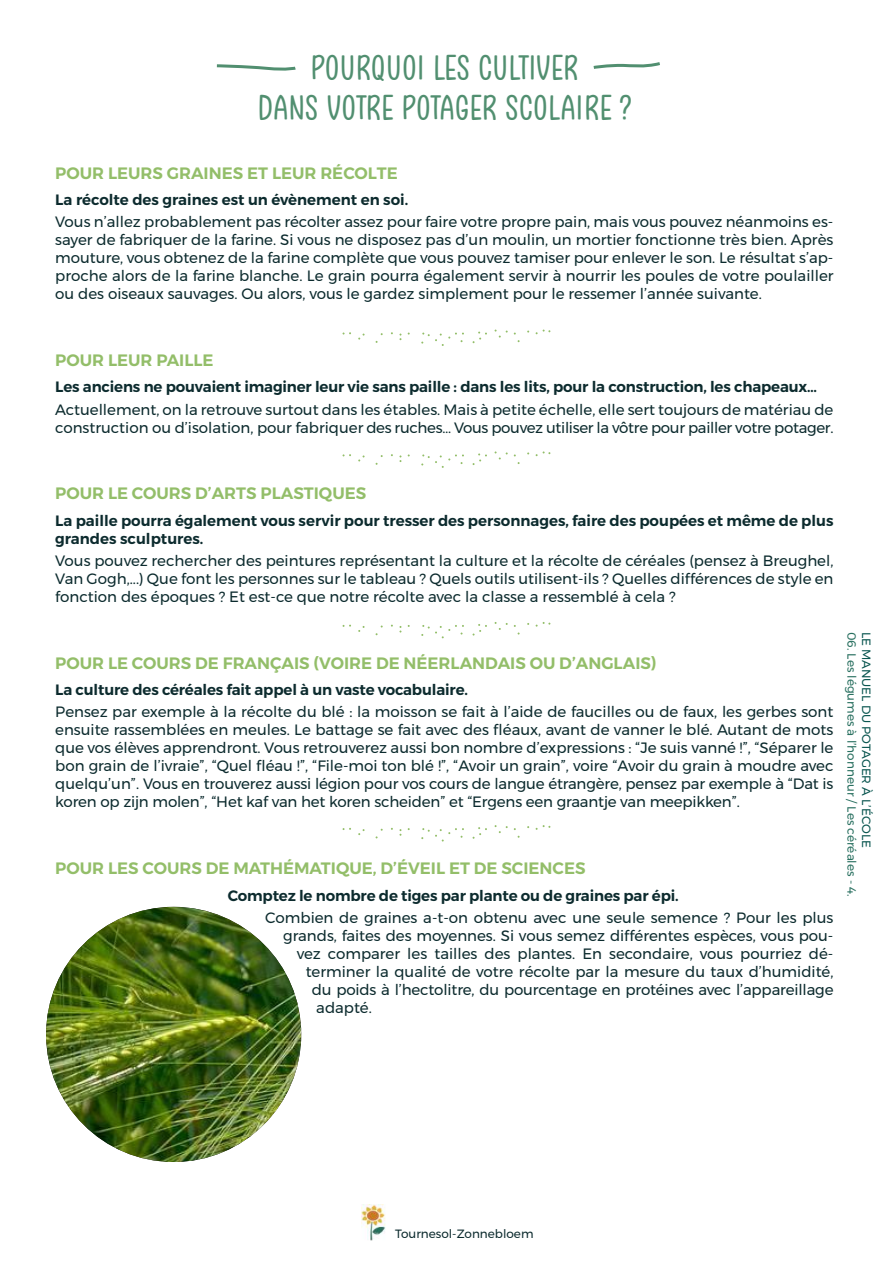
<style>
.page{position:relative;width:893px;height:1263px;background:#fff}
.page>*{position:absolute;margin:0;border:0;box-sizing:border-box;transform-origin:0 0}
.t1{font:33px/40.5px "Clambake October Six";color:#518f70;text-align:center}
.t2{font:600 16.5px "Montserrat";color:#93be69}
.t3{font:15px/18px "Montserrat";color:#0c2b2e;text-align:justify}
.t4{font:600 15px/18px "Montserrat";letter-spacing:-.01em;color:#0c2b2e}
.t5{font:12px "Montserrat";color:#297060}
.t6{font:12px "Montserrat";color:#0a5650}
.t7{font:12px "Montserrat";color:#0c2b2e}
</style>
<div class="page">
<img style="left:362px;top:1205px;width:24px;height:36px">
<svg style="left:495px;top:330px;width:13px;height:8px"></svg>
<svg style="left:536px;top:330px;width:14px;height:4px"></svg>
<svg style="left:358px;top:334px;width:7px;height:6px"></svg>
<svg style="left:473px;top:332px;width:14px;height:11px"></svg>
<svg style="left:421px;top:333px;width:43px;height:13px"></svg>
<svg style="left:495px;top:451px;width:13px;height:8px"></svg>
<svg style="left:536px;top:451px;width:14px;height:5px"></svg>
<svg style="left:358px;top:455px;width:7px;height:6px"></svg>
<svg style="left:473px;top:453px;width:14px;height:12px"></svg>
<svg style="left:421px;top:454px;width:43px;height:14px"></svg>
<svg style="left:495px;top:622px;width:13px;height:8px"></svg>
<svg style="left:536px;top:622px;width:14px;height:5px"></svg>
<svg style="left:358px;top:626px;width:7px;height:6px"></svg>
<svg style="left:473px;top:624px;width:14px;height:11px"></svg>
<svg style="left:421px;top:625px;width:43px;height:13px"></svg>
<svg style="left:495px;top:825px;width:13px;height:8px"></svg>
<svg style="left:536px;top:825px;width:14px;height:5px"></svg>
<svg style="left:358px;top:829px;width:7px;height:6px"></svg>
<svg style="left:473px;top:827px;width:14px;height:12px"></svg>
<svg style="left:421px;top:828px;width:43px;height:13px"></svg>
<svg style="left:216px;top:64px;width:80px;height:7px"></svg>
<svg style="left:593px;top:62px;width:67px;height:7px"></svg>
<img style="left:46px;top:907px;width:255px;height:255px;border-radius:128px">
<h1 class="t1" style="left:257px;top:47px;width:375px">POURQUOI LES CULTIVER<br>DANS VOTRE POTAGER SCOLAIRE ?</h1>
<p class="t2" style="left:55px;top:160px;width:344px">POUR LEURS GRAINES ET LEUR RÉCOLTE</p>
<p class="t4" style="left:55px;top:191px;width:355px">La récolte des graines est un évènement en soi.</p>
<p class="t3" style="left:55px;top:213px;width:780px">Vous n’allez probablement pas récolter assez pour faire votre propre pain, mais vous pouvez néanmoins es&shy;sayer de fabriquer de la farine. Si vous ne disposez pas d’un moulin, un mortier fonctionne très bien. Après mouture, vous obtenez de la farine complète que vous pouvez tamiser pour enlever le son. Le résultat s’ap&shy;proche alors de la farine blanche. Le grain pourra également servir à nourrir les poules de votre poulailler ou des oiseaux sauvages. Ou alors, vous le gardez simplement pour le ressemer l’année suivante.</p>
<p class="t2" style="left:55px;top:347px;width:160px">POUR LEUR PAILLE</p>
<p class="t4" style="left:55px;top:378px;width:763px">Les anciens ne pouvaient imaginer leur vie sans paille : dans les lits, pour la construction, les chapeaux…</p>
<p class="t3" style="left:55px;top:400px;width:780px">Actuellement, on la retrouve surtout dans les étables. Mais à petite échelle, elle sert toujours de matériau de construction ou d’isolation, pour fabriquer des ruches… Vous pouvez utiliser la vôtre pour pailler votre potager.</p>
<p class="t2" style="left:55px;top:480px;width:313px">POUR LE COURS D’ARTS PLASTIQUES</p>
<p class="t4" style="left:55px;top:511px;width:780px">La paille pourra également vous servir pour tresser des personnages, faire des poupées et même de plus grandes sculptures.</p>
<p class="t3" style="left:55px;top:552px;width:780px">Vous pouvez rechercher des peintures représentant la culture et la récolte de céréales (pensez à Breughel, Van Gogh,...) Que font les personnes sur le tableau ? Quels outils utilisent-ils ? Quelles différences de style en fonction des époques ? Et est-ce que notre récolte avec la classe a ressemblé à cela ?</p>
<p class="t2" style="left:55px;top:650px;width:603px">POUR LE COURS DE FRANÇAIS (VOIRE DE NÉERLANDAIS OU D’ANGLAIS)</p>
<p class="t4" style="left:55px;top:681px;width:414px">La culture des céréales fait appel à un vaste vocabulaire.</p>
<p class="t3" style="left:55px;top:703px;width:780px">Pensez par exemple à la récolte du blé : la moisson se fait à l’aide de faucilles ou de faux, les gerbes sont ensuite rassemblées en meules. Le battage se fait avec des fléaux, avant de vanner le blé. Autant de mots que vos élèves apprendront. Vous retrouverez aussi bon nombre d’expressions : “Je suis vanné !”, “Séparer le bon grain de l’ivraie”, “Quel fléau !”, “File-moi ton blé !”, “Avoir un grain”, voire “Avoir du grain à moudre avec quelqu’un”. Vous en trouverez aussi légion pour vos cours de langue étrangère, pensez par exemple à “Dat is koren op zijn molen”, “Het kaf van het koren scheiden” et “Ergens een graantje van meepikken”.</p>
<p class="t2" style="left:55px;top:855px;width:532px">POUR LES COURS DE MATHÉMATIQUE, D’ÉVEIL ET DE SCIENCES</p>
<p class="t4" style="left:228px;top:886px;width:452px">Comptez le nombre de tiges par plante ou de graines par épi.</p>
<p class="t3" style="left:265px;top:908px;width:570px">Combien de graines a-t-on obtenu avec une seule semence ? Pour les plus</p>
<p class="t3" style="left:283px;top:926px;width:552px">grands, faites des moyennes. Si vous semez différentes espèces, vous pou-</p>
<p class="t3" style="left:297px;top:944px;width:538px">vez comparer les tailles des plantes. En secondaire, vous pourriez dé-</p>
<p class="t3" style="left:306px;top:962px;width:529px">terminer la qualité de votre récolte par la mesure du taux d’humidité,</p>
<p class="t3" style="left:312px;top:980px;width:523px">du poids à l’hectolitre, du pourcentage en protéines avec l’appareillage</p>
<p class="t3" style="left:316px;top:998px;width:57px">adapté.</p>
<p class="t5" style="left:861px;top:631px;width:267px;rotate:90deg">06. Les légumes à l’honneur / Les céréales - 4.</p>
<p class="t6" style="left:876px;top:631px;width:218px;rotate:90deg">LE MANUEL DU POTAGER À L’ÉCOLE</p>
<p class="t7" style="left:395px;top:1225px;width:140px">Tournesol-Zonnebloem</p>
</div>
